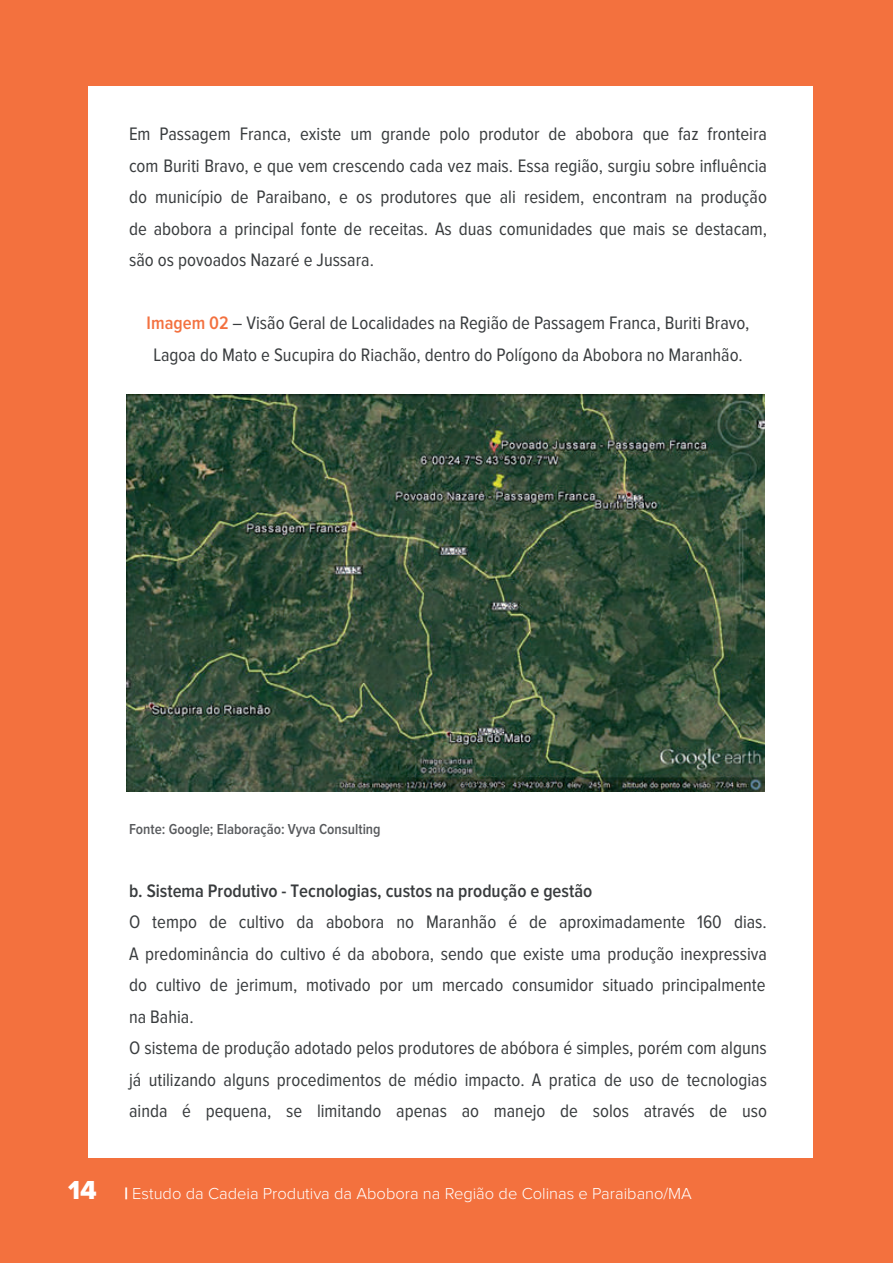
<style>
.page{position:relative;width:893px;height:1263px;background:#fff}
.page>*{position:absolute;margin:0;border:0;box-sizing:border-box;transform-origin:0 0}
.t1{font:18.75px/31.5px "Proxima Nova Cond";color:#393c3e;text-align:justify}
.t2{font:600 18.75px "Proxima Nova Cond";color:#393c3e}
.t3{font:300 16.5px "Proxima Nova";color:#fff}
.t4{font:600 15px "Proxima Nova Cond";color:#585a5d}
.s1{font-weight:600;color:#f37140}
.s2{font-family:"Proxima Nova Extrabld";font-weight:400;font-size:27px}
.s3{font-family:"Proxima Nova Extrabld";font-weight:400;font-size:16.8px}
</style>
<div class="page">
<div style="left:1px;top:1px;width:892px;height:1262px;background:#f3713e"></div>
<div style="left:88px;top:86px;width:724px;height:1071px;background:#fff"></div>
<img style="left:126px;top:395px;width:639px;height:396px">
<p class="t1" style="left:129px;top:119px;width:640px">Em Passagem Franca, existe um grande polo produtor de abobora que faz fronteira com Buriti Bravo, e que vem crescendo cada vez mais. Essa região, surgiu sobre influência do município de Paraibano, e os produtores que ali residem, encontram na produção de abobora a principal fonte de receitas. As duas comunidades que mais se destacam, são os povoados Nazaré e Jussara.</p>
<p class="t1" style="left:147px;top:308px;width:604px;text-align:center"><span class="s1">Imagem 02</span> – Visão Geral de Localidades na Região de Passagem Franca, Buriti Bravo,<br>Lagoa do Mato e Sucupira do Riachão, dentro do Polígono da Abobora no Maranhão.</p>
<p class="t4" style="left:129px;top:822px;width:253px">Fonte: Google; Elaboração: Vyva Consulting</p>
<p class="t2" style="left:129px;top:882px;width:465px">b. Sistema Produtivo - Tecnologias, custos na produção e gestão</p>
<p class="t1" style="left:129px;top:907px;width:640px;text-align:left">O tempo de cultivo da abobora no Maranhão é de aproximadamente 160 dias.<br>A predominância do cultivo é da abobora, sendo que existe uma produção inexpressiva do cultivo de jerimum, motivado por um mercado consumidor situado principalmente na Bahia.<br>O sistema de produção adotado pelos produtores de abóbora é simples, porém com alguns já utilizando alguns procedimentos de médio impacto. A pratica de uso de tecnologias ainda é pequena, se limitando apenas ao manejo de solos através de uso</p>
<p class="t3" style="left:68px;top:1186px;width:625px"><span class="s2">14</span> <span class="s3">|</span> Estudo da Cadeia Produtiva da Abobora na Região de Colinas e Paraibano/MA</p>
</div>
